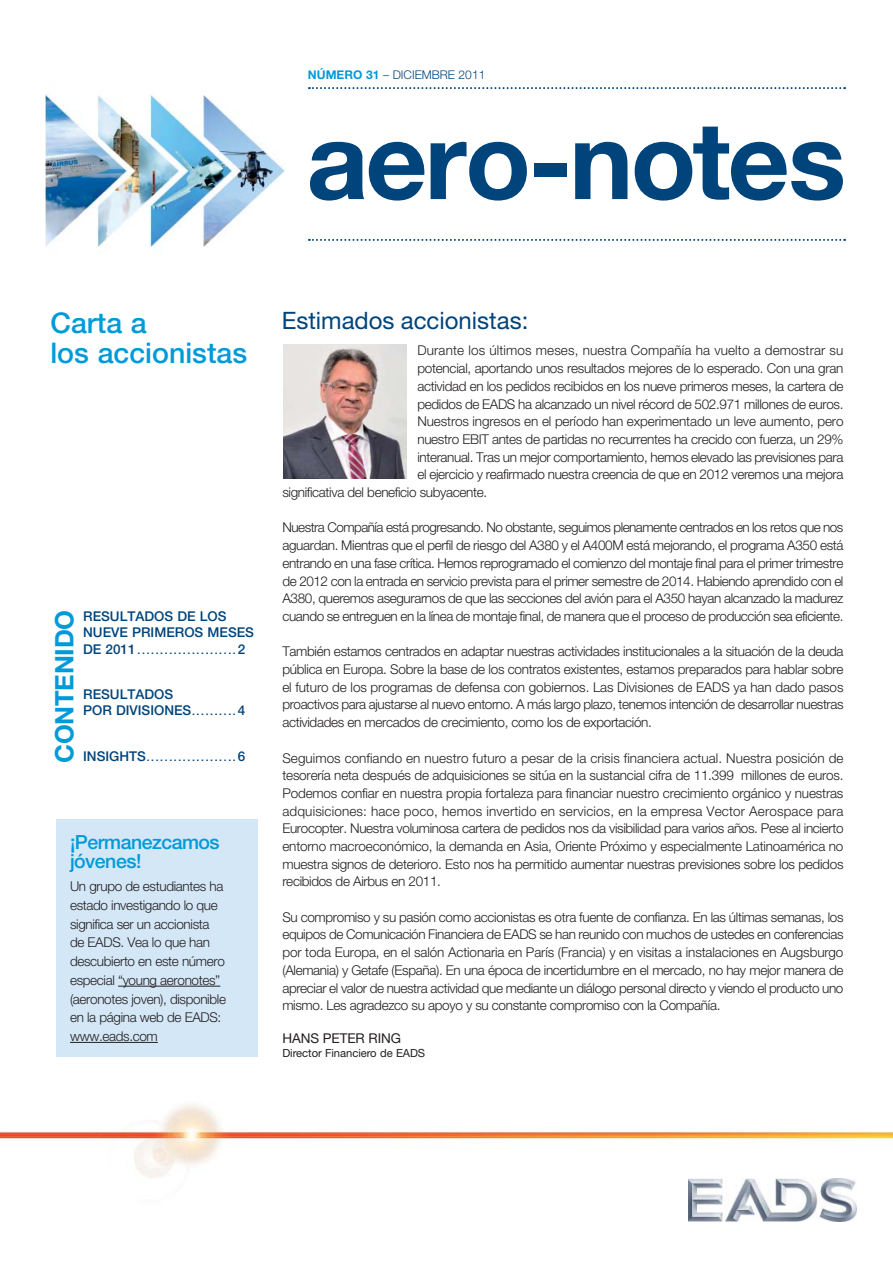
<style>
.page{position:relative;width:893px;height:1263px;background:#fff}
.page>*{position:absolute;margin:0;border:0;box-sizing:border-box;transform-origin:0 0}
.t1{font:700 107.85px "Helvetica Neue";letter-spacing:-.025em;color:#00447c}
.t2{font:500 28.5px/30px "Helvetica Neue";color:#009ad9}
.t3{font:700 25.5px "Helvetica Neue";letter-spacing:-.01em;color:#009ad9}
.t4{font:24px "Helvetica Neue";color:#00447c}
.t5{font:500 19.5px/18.8px "Helvetica Neue";letter-spacing:-.025em;color:#009ad9}
.t6{font:300 13.5px/17.7px "Helvetica Neue";letter-spacing:-.025em;color:#231f20;text-align:justify}
.t7{font:500 13.5px/16.5px "Helvetica Neue";color:#00447c}
.t8{font:300 13.5px "Helvetica Neue";letter-spacing:.01em;color:#231f20}
.t9{font:13.5px "Helvetica Neue";letter-spacing:-.005em;color:#231f20}
.t10{font:300 12px "Helvetica Neue";color:#00447c}
.t11{font:11.25px "Helvetica Neue";letter-spacing:-.005em;color:#231f20}
.t12{font:500 10.5px "Helvetica Neue";color:#00447c}
.s1{font-weight:700;color:#009ad9}
.s2{font-size:13.5px}
.s3{font-size:10.5px}
</style>
<div class="page">
<img style="left:0;top:1104px;width:893px;height:118px">
<img style="left:688px;top:1179px;width:168px;height:42px">
<svg style="left:309px;top:87px;width:536px;height:2px"></svg>
<svg style="left:309px;top:239px;width:536px;height:2px"></svg>
<img style="left:45px;top:95px;width:240px;height:152px">
<img style="left:284px;top:344px;width:122px;height:135px">
<div style="left:56px;top:819px;width:202px;height:238px;background:#d4e7f7"></div>
<hr style="left:118px;top:986px;width:102px;height:1px;background:#231f20">
<hr style="left:70px;top:1042px;width:88px;height:1px;background:#231f20">
<p class="t10" style="left:308px;top:70px;width:179px"><span class="s1">NÚMERO 31</span> – DICIEMBRE 2011</p>
<h1 class="t1" style="left:306px;top:122px;width:541px">aero-notes</h1>
<h2 class="t2" style="left:50px;top:311px;width:198px">Carta a<br>los accionistas</h2>
<h3 class="t4" style="left:282px;top:312px;width:248px">Estimados accionistas:</h3>
<p class="t8" style="left:417px;top:346px;width:428px">Durante los últimos meses, nuestra Compañía ha vuelto a demostrar su</p>
<p class="t6" style="left:417px;top:361px;width:427px">potencial, aportando unos resultados mejores de lo esperado. Con una gran</p>
<p class="t6" style="left:417px;top:378px;width:428px">actividad en los pedidos recibidos en los nueve primeros meses, la cartera de</p>
<p class="t6" style="left:417px;top:396px;width:428px">pedidos de EADS ha alcanzado un nivel récord de 502.971 millones de euros.</p>
<p class="t6" style="left:417px;top:414px;width:428px">Nuestros ingresos en el período han experimentado un leve aumento, pero</p>
<p class="t6" style="left:417px;top:432px;width:428px">nuestro EBIT antes de partidas no recurrentes ha crecido con fuerza, un 29%</p>
<p class="t6" style="left:417px;top:449px;width:427px">interanual. Tras un mejor comportamiento, hemos elevado las previsiones para</p>
<p class="t6" style="left:417px;top:467px;width:428px">el ejercicio y reafirmado nuestra creencia de que en 2012 veremos una mejora</p>
<p class="t6" style="left:282px;top:485px;width:206px">significativa del beneficio subyacente.</p>
<p class="t6" style="left:282px;top:520px;width:563px">Nuestra Compañía está progresando. No obstante, seguimos plenamente centrados en los retos que nos aguardan. Mientras que el perfil de riesgo del A380 y el A400M está mejorando, el programa A350 está entrando en una fase crítica. Hemos reprogramado el comienzo del montaje final para el primer trimestre de 2012 con la entrada en servicio prevista para el primer semestre de 2014. Habiendo aprendido con el A380, queremos asegurarnos de que las secciones del avión para el A350 hayan alcanzado la madurez cuando se entreguen en la línea de montaje final, de manera que el proceso de producción sea eficiente.</p>
<p class="t6" style="left:282px;top:644px;width:563px">También estamos centrados en adaptar nuestras actividades institucionales a la situación de la deuda pública en Europa. Sobre la base de los contratos existentes, estamos preparados para hablar sobre el futuro de los programas de defensa con gobiernos. Las Divisiones de EADS ya han dado pasos proactivos para ajustarse al nuevo entorno. A más largo plazo, tenemos intención de desarrollar nuestras actividades en mercados de crecimiento, como los de exportación.</p>
<p class="t6" style="left:282px;top:750px;width:563px">Seguimos confiando en nuestro futuro a pesar de la crisis financiera actual. Nuestra posición de tesorería neta después de adquisiciones se sitúa en la sustancial cifra de 11.399 millones de euros.<br>Podemos confiar en nuestra propia fortaleza para financiar nuestro crecimiento orgánico y nuestras adquisiciones: hace poco, hemos invertido en servicios, en la empresa Vector Aerospace para Eurocopter. Nuestra voluminosa cartera de pedidos nos da visibilidad para varios años. Pese al incierto entorno macroeconómico, la demanda en Asia, Oriente Próximo y especialmente Latinoamérica no muestra signos de deterioro. Esto nos ha permitido aumentar nuestras previsiones sobre los pedidos recibidos de Airbus en 2011.</p>
<p class="t6" style="left:282px;top:909px;width:563px">Su compromiso y su pasión como accionistas es otra fuente de confianza. En las últimas semanas, los equipos de Comunicación Financiera de EADS se han reunido con muchos de ustedes en conferencias por toda Europa, en el salón Actionaria en París (Francia) y en visitas a instalaciones en Augsburgo (Alemania) y Getafe (España). En una época de incertidumbre en el mercado, no hay mejor manera de apreciar el valor de nuestra actividad que mediante un diálogo personal directo y viendo el producto uno mismo. Les agradezco su apoyo y su constante compromiso con la Compañía.</p>
<p class="t9" style="left:282px;top:1034px;width:120px">HANS PETER RING</p>
<p class="t11" style="left:282px;top:1049px;width:144px">Director Financiero de EADS</p>
<h3 class="t3" style="left:55px;top:763px;width:154px;rotate:-90deg">CONTENIDO</h3>
<p class="t7" style="left:83px;top:609px;width:172px">RESULTADOS DE LOS<br>NUEVE PRIMEROS MESES</p>
<p class="t12" style="left:83px;top:646px;width:163px"><span class="s2">DE 2011</span> ......................<span class="s2">2</span></p>
<p class="t7" style="left:83px;top:687px;width:163px">RESULTADOS<br>POR DIVISIONES <span class="s3">..........</span> 4</p>
<p class="t12" style="left:83px;top:753px;width:163px"><span class="s2">INSIGHTS</span> ....................<span class="s2">6</span></p>
<h3 class="t5" style="left:70px;top:835px;width:151px">¡Permanezcamos jóvenes!</h3>
<p class="t6" style="left:70px;top:878px;width:157px;line-height:18.8px;text-align:left">Un grupo de estudiantes ha estado investigando lo que significa ser un accionista de EADS. Vea lo que han descubierto en este número especial “young aeronotes” (aeronotes joven), disponible en la página web de EADS: www.eads.com</p>
</div>
